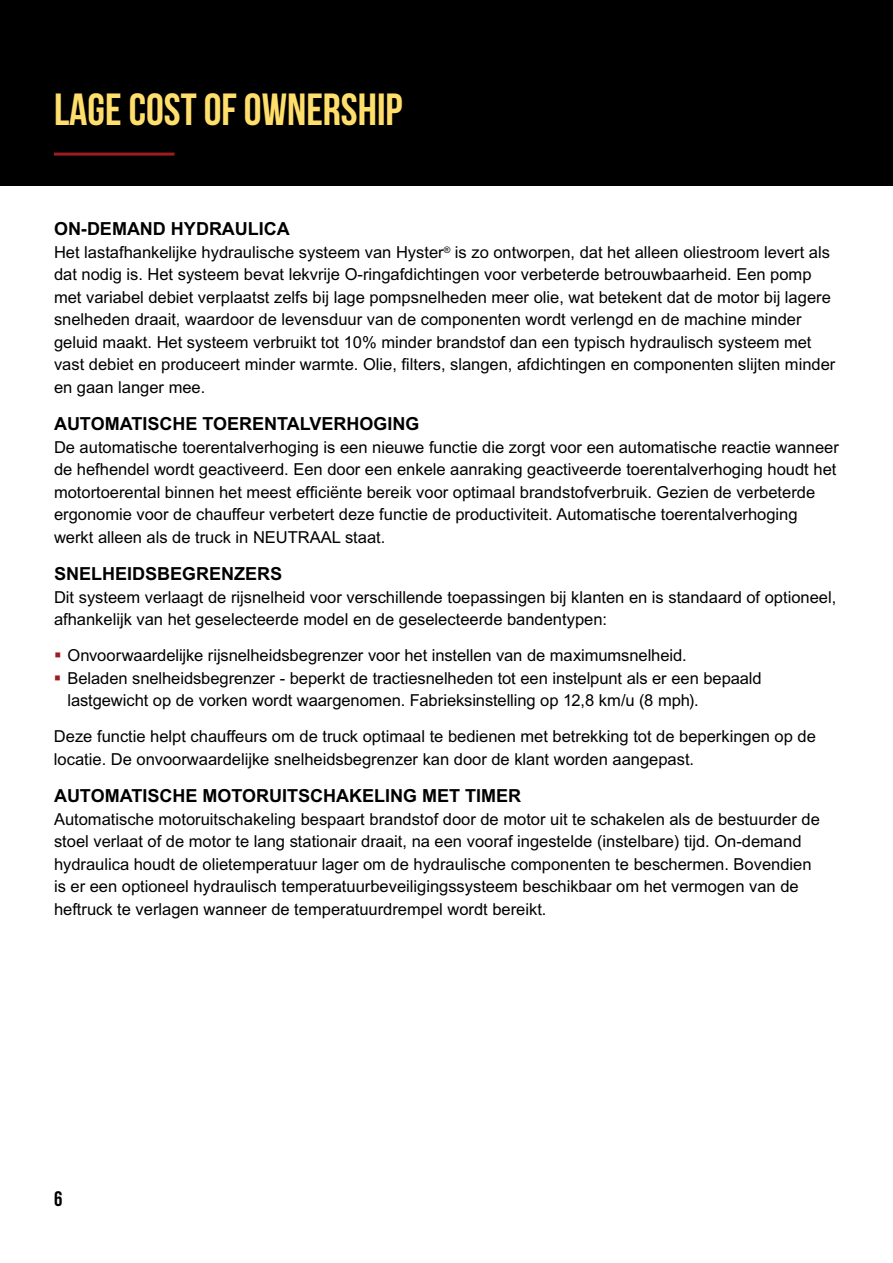
<style>
.page{position:relative;width:893px;height:1263px;background:#fff}
.page>*{position:absolute;margin:0;border:0;box-sizing:border-box;transform-origin:0 0}
.t1{font:700 45px "Bebas Neue";color:#ffde6c}
.t2{font:700 21px "Bebas Neue";color:#000}
.t3{font:700 18px "Arial MT Std";color:#000}
.t4{font:16.5px/22.5px "Arial MT Std";color:#000}
</style>
<div class="page">
<div style="left:0;top:0;width:893px;height:186px;background:#000"></div>
<hr style="left:54px;top:153px;width:121px;height:3px;background:#9e1d20">
<h1 class="t1" style="left:54px;top:85px;width:350px">LAGE COST OF OWNERSHIP</h1>
<p class="t3" style="left:54px;top:218px;width:237px">ON-DEMAND HYDRAULICA</p>
<p class="t4" style="left:54px;top:241px;width:783px">Het lastafhankelijke hydraulische systeem van Hyster<sup>®</sup> is zo ontworpen, dat het alleen oliestroom levert als dat nodig is. Het systeem bevat lekvrije O-ringafdichtingen voor verbeterde betrouwbaarheid. Een pomp met variabel debiet verplaatst zelfs bij lage pompsnelheden meer olie, wat betekent dat de motor bij lagere snelheden draait, waardoor de levensduur van de componenten wordt verlengd en de machine minder geluid maakt. Het systeem verbruikt tot 10% minder brandstof dan een typisch hydraulisch systeem met vast debiet en produceert minder warmte. Olie, filters, slangen, afdichtingen en componenten slijten minder en gaan langer mee.</p>
<p class="t3" style="left:54px;top:413px;width:367px">AUTOMATISCHE TOERENTALVERHOGING</p>
<p class="t4" style="left:54px;top:436px;width:786px">De automatische toerentalverhoging is een nieuwe functie die zorgt voor een automatische reactie wanneer de hefhendel wordt geactiveerd. Een door een enkele aanraking geactiveerde toerentalverhoging houdt het motortoerental binnen het meest efficiënte bereik voor optimaal brandstofverbruik. Gezien de verbeterde ergonomie voor de chauffeur verbetert deze functie de productiviteit. Automatische toerentalverhoging werkt alleen als de truck in NEUTRAAL staat.</p>
<p class="t3" style="left:54px;top:563px;width:230px">SNELHEIDSBEGRENZERS</p>
<p class="t4" style="left:54px;top:586px;width:784px">Dit systeem verlaagt de rijsnelheid voor verschillende toepassingen bij klanten en is standaard of optioneel, afhankelijk van het geselecteerde model en de geselecteerde bandentypen:</p>
<p class="t4" style="left:67px;top:644px;width:696px">Onvoorwaardelijke rijsnelheidsbegrenzer voor het instellen van de maximumsnelheid.<br>Beladen snelheidsbegrenzer - beperkt de tractiesnelheden tot een instelpunt als er een bepaald lastgewicht op de vorken wordt waargenomen. Fabrieksinstelling op 12,8 km/u (8 mph).</p>
<p class="t4" style="left:54px;top:725px;width:763px">Deze functie helpt chauffeurs om de truck optimaal te bedienen met betrekking tot de beperkingen op de locatie. De onvoorwaardelijke snelheidsbegrenzer kan door de klant worden aangepast.</p>
<p class="t3" style="left:54px;top:785px;width:469px">AUTOMATISCHE MOTORUITSCHAKELING MET TIMER</p>
<p class="t4" style="left:54px;top:808px;width:767px">Automatische motoruitschakeling bespaart brandstof door de motor uit te schakelen als de bestuurder de stoel verlaat of de motor te lang stationair draait, na een vooraf ingestelde (instelbare) tijd. On-demand hydraulica houdt de olietemperatuur lager om de hydraulische componenten te beschermen. Bovendien is er een optioneel hydraulisch temperatuurbeveiligingssysteem beschikbaar om het vermogen van de heftruck te verlagen wanneer de temperatuurdrempel wordt bereikt.</p>
<p class="t2" style="left:54px;top:1187px;width:10px">6</p>
</div>
